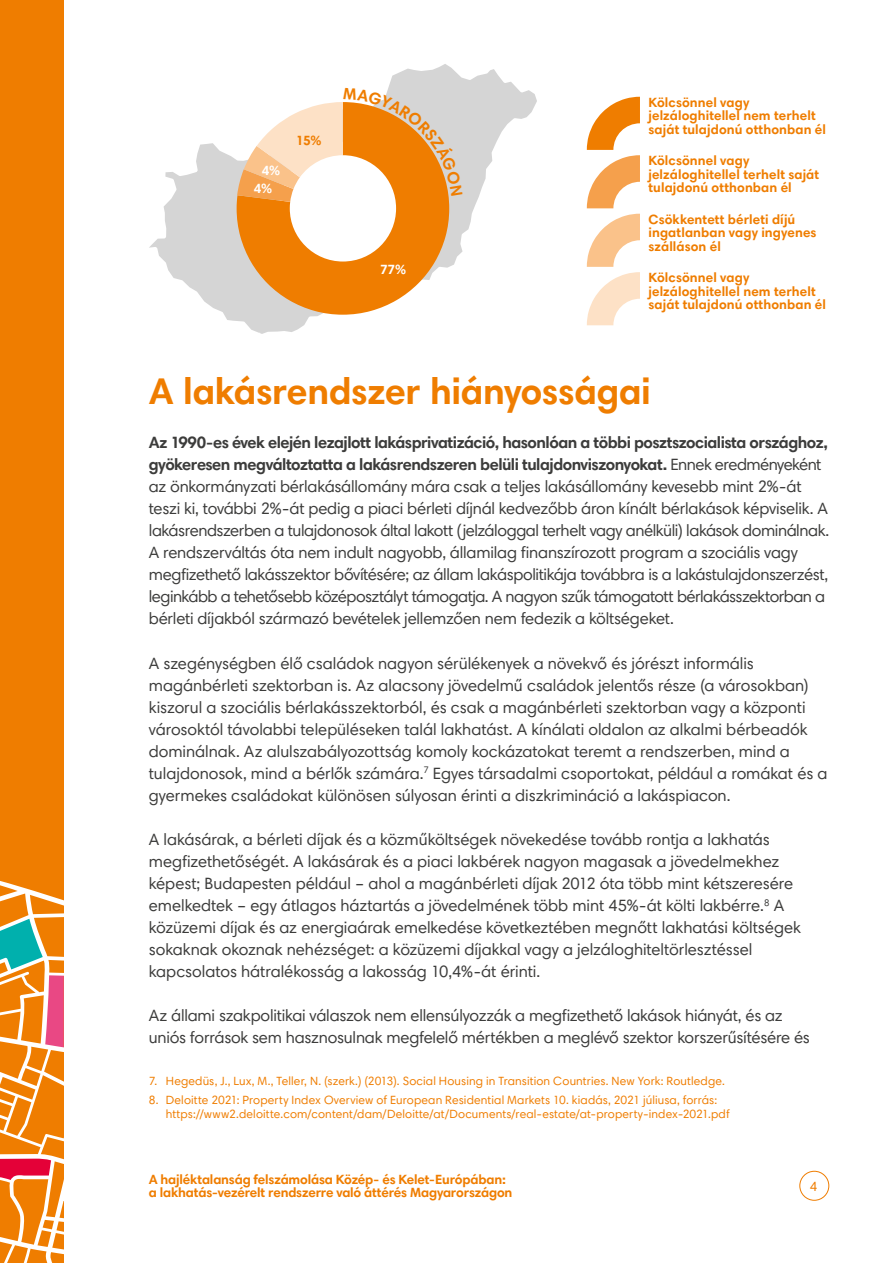
<style>
.page{position:relative;width:893px;height:1263px;background:#fff}
.page>*{position:absolute;margin:0;border:0;box-sizing:border-box;transform-origin:0 0}
.Body_text{font:700 37.5px "Harmonia Sans Pro Cyr";letter-spacing:-.01em;color:#ef7d00}
.Body_text-2{font:16.5px/22px "Harmonia Sans Pro Cyr";letter-spacing:-.01em;color:#3c3c3b}
.Body_text-3{font:700 13.5px/13.5px "Harmonia Sans Pro Cyr";letter-spacing:.005em;color:#ef7d00}
.Body_text-4{font:700 13.5px/13.5px "Harmonia Sans Pro Cyr";letter-spacing:-.015em;color:#ef7d00}
.Body_text-5{font:700 13.5px "Harmonia Sans Pro Cyr";color:#fff}
.t1{font:13.5px "Harmonia Sans Pro Cyr";color:#ef7d00}
.t2{font:12px/14.4px "Harmonia Sans Pro Cyr";letter-spacing:.01em;color:#ef7d00}
.s1{font-weight:700}
</style>
<div class="page">
<div style="left:799px;top:1171px;width:30px;height:30px;border:1px solid #ef7d00;border-radius:50%"></div>
<div style="left:0;top:0;width:64px;height:1263px;background:#ef7d00"></div>
<svg style="left:0;top:881px;width:64px;height:382px"></svg>
<svg style="left:149px;top:64px;width:388px;height:270px"></svg>
<svg style="left:237px;top:202px;width:212px;height:113px;fill:#ef7d00"></svg>
<svg style="left:587px;top:97px;width:53px;height:111px"></svg>
<svg style="left:587px;top:214px;width:53px;height:111px"></svg>
<svg style="left:237px;top:88px;width:226px;height:114px"></svg>
<p class="Body_text-5" style="left:262px;top:162px;width:20px">4%</p>
<p class="Body_text-5" style="left:254px;top:179px;width:20px">4%</p>
<p class="Body_text-3" style="left:296px;top:134px;width:27px">15%</p>
<p class="Body_text-5" style="left:380px;top:261px;width:28px">77%</p>
<p class="Body_text-3" style="left:648px;top:95px;width:179px">Kölcsönnel vagy jelzáloghitellel nem terhelt saját tulajdonú otthonban él</p>
<p class="Body_text-3" style="left:648px;top:153px;width:172px">Kölcsönnel vagy jelzáloghitellel terhelt saját tulajdonú otthonban él</p>
<p class="Body_text-3" style="left:648px;top:212px;width:170px">Csökkentett bérleti díjú ingatlanban vagy ingyenes szálláson él</p>
<p class="Body_text-3" style="left:648px;top:270px;width:179px">Kölcsönnel vagy jelzáloghitellel nem terhelt saját tulajdonú otthonban él</p>
<p class="Body_text" style="left:149px;top:367px;width:504px">A lakásrendszer hiányosságai</p>
<p class="Body_text-2" style="left:149px;top:431px;width:682px"><span class="s1">Az 1990-es évek elején lezajlott lakásprivatizáció, hasonlóan a többi posztszocialista országhoz, gyökeresen megváltoztatta a lakásrendszeren belüli tulajdonviszonyokat.</span> Ennek eredményeként az önkormányzati bérlakásállomány mára csak a teljes lakásállomány kevesebb mint 2%-át teszi ki, további 2%-át pedig a piaci bérleti díjnál kedvezőbb áron kínált bérlakások képviselik. A lakásrendszerben a tulajdonosok által lakott (jelzáloggal terhelt vagy anélküli) lakások dominálnak.<br>A rendszerváltás óta nem indult nagyobb, államilag finanszírozott program a szociális vagy megfizethető lakásszektor bővítésére; az állam lakáspolitikája továbbra is a lakástulajdonszerzést, leginkább a tehetősebb középosztályt támogatja. A nagyon szűk támogatott bérlakásszektorban a bérleti díjakból származó bevételek jellemzően nem fedezik a költségeket.</p>
<p class="Body_text-2" style="left:149px;top:652px;width:680px">A szegénységben élő családok nagyon sérülékenyek a növekvő és jórészt informális magánbérleti szektorban is. Az alacsony jövedelmű családok jelentős része (a városokban) kiszorul a szociális bérlakásszektorból, és csak a magánbérleti szektorban vagy a központi városoktól távolabbi településeken talál lakhatást. A kínálati oldalon az alkalmi bérbeadók dominálnak. Az alulszabályozottság komoly kockázatokat teremt a rendszerben, mind a tulajdonosok, mind a bérlők számára.<sup>7</sup> Egyes társadalmi csoportokat, például a romákat és a gyermekes családokat különösen súlyosan érinti a diszkrimináció a lakáspiacon.</p>
<p class="Body_text-2" style="left:149px;top:828px;width:653px">A lakásárak, a bérleti díjak és a közműköltségek növekedése tovább rontja a lakhatás megfizethetőségét. A lakásárak és a piaci lakbérek nagyon magasak a jövedelmekhez képest; Budapesten például – ahol a magánbérleti díjak 2012 óta több mint kétszeresére emelkedtek – egy átlagos háztartás a jövedelmének több mint 45%-át költi lakbérre.<sup>8</sup> A közüzemi díjak és az energiaárak emelkedése következtében megnőtt lakhatási költségek sokaknak okoznak nehézséget: a közüzemi díjakkal vagy a jelzáloghiteltörlesztéssel kapcsolatos hátralékosság a lakosság 10,4%-át érinti.</p>
<p class="Body_text-2" style="left:149px;top:1004px;width:663px">Az állami szakpolitikai válaszok nem ellensúlyozzák a megfizethető lakások hiányát, és az uniós források sem hasznosulnak megfelelő mértékben a meglévő szektor korszerűsítésére és</p>
<p class="t2" style="left:149px;top:1074px;width:578px">7. Hegedüs, J., Lux, M., Teller, N. (szerk.) (2013). Social Housing in Transition Countries. New York: Routledge.</p>
<p class="t2" style="left:166px;top:1092px;width:565px;text-indent:-17px">8. Deloitte 2021: Property Index Overview of European Residential Markets 10. kiadás, 2021 júliusa, forrás: https://www2.deloitte.com/content/dam/Deloitte/at/Documents/real-estate/at-property-index-2021.pdf</p>
<p class="Body_text-4" style="left:149px;top:1172px;width:365px">A hajléktalanság felszámolása Közép- és Kelet-Európában: a lakhatás-vezérelt rendszerre való áttérés Magyarországon</p>
<p class="t1" style="left:810px;top:1178px;width:9px">4</p>
</div>
